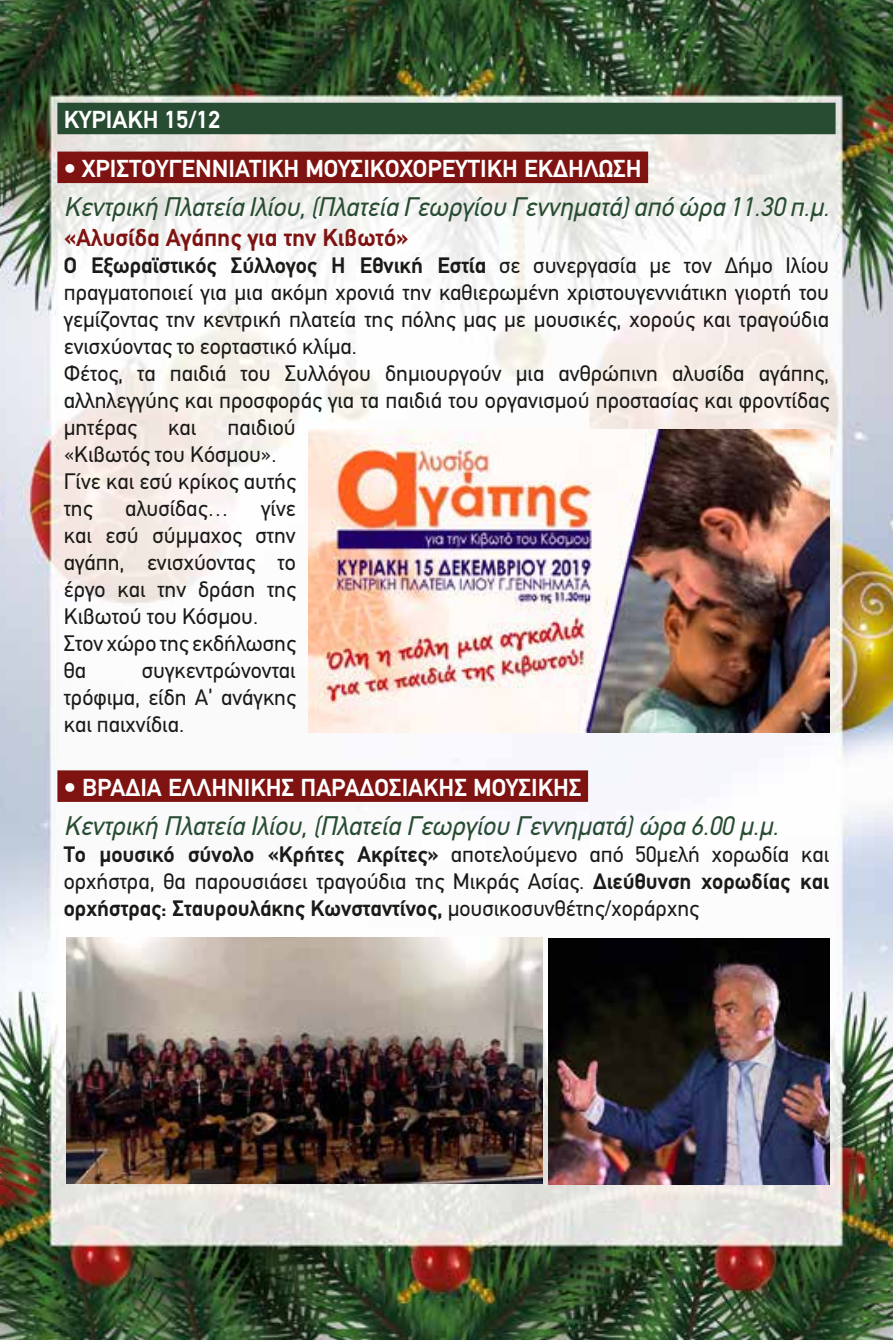
<style>
.page{position:relative;width:893px;height:1340px;background:#fff}
.page>*{position:absolute;margin:0;border:0;box-sizing:border-box;transform-origin:0 0}
.t1{font:italic 27px "PF Din Text";color:#284c32}
.t2{font:700 24.75px "PF Din Text";color:#fff}
.t3{font:700 24.75px "PF Din Text";color:#7e1311}
.t4{font:22.5px/27px "PF Din Text";color:#1a1a18}
.s1{font-weight:700}
</style>
<div class="page">
<img style="left:0;top:0;width:893px;height:1339px">
<div style="left:57px;top:103px;width:779px;height:31px;background:#284c32"></div>
<div style="left:57px;top:151px;width:591px;height:32px;background:#7e1311"></div>
<div style="left:57px;top:770px;width:531px;height:32px;background:#7e1311"></div>
<img style="left:67px;top:938px;width:475px;height:245px">
<img style="left:549px;top:938px;width:280px;height:246px">
<img style="left:308px;top:429px;width:521px;height:303px">
<p class="t2" style="left:64px;top:105px;width:158px">ΚΥΡΙΑΚΗ 15/12</p>
<p class="t2" style="left:64px;top:154px;width:80px">• ΧΡΙ ΣΤΟΥΓ</p>
<p class="t2" style="left:182px;top:154px;width:27px">ΕΝΝΙΑΤΙ</p>
<p class="t2" style="left:268px;top:154px;width:375px">ΚΗ μουσικοχορευτική ΕΚΔΗΛΩΣΗ</p>
<p class="t1" style="left:64px;top:191px;width:767px">Κεντρική Πλατεία Ιλίου, (Πλατεία Γεωργίου Γεννηματά) από ώρα 11.30 π.μ.</p>
<p class="t3" style="left:64px;top:223px;width:346px">«Αλυσίδα Αγάπης για την Κιβωτό»</p>
<p class="t4" style="left:64px;top:252px;width:767px"><span class="s1">Ο Εξωραϊστικός Σύλλογος Η Εθνική Εστία</span> σε συνεργασία με τον Δήμο Ιλίου πραγματοποιεί για μια ακόμη χρονιά την καθιερωμένη χριστουγεννιάτικη γιορτή του γεμίζοντας την κεντρική πλατεία της πόλης μας με μουσικές, χορούς και τραγούδια ενισχύοντας το εορταστικό κλίμα.<br>Φέτος, τα παιδιά του Συλλόγου δημιουργούν μια ανθρώπινη αλυσίδα αγάπης, αλληλεγγύης και προσφοράς για τα παιδιά του οργανισμού προστασίας και φροντίδας μητέρας</p>
<p class="t4" style="left:64px;top:414px;width:233px;text-indent:164px">παιδιού «Κιβωτός του Κόσμου».<br>Γίνε και εσύ κρίκος αυτής της</p>
<p class="t4" style="left:168px;top:414px;width:30px">και</p>
<p class="t4" style="left:64px;top:495px;width:233px;text-indent:197px">γίνε και εσύ σύμμαχος στην αγάπη, ενισχύοντας το έργο και την δράση της<br>Κιβωτού του Κόσμου.<br>Στον χώρο της εκδήλωσης θα</p>
<p class="t4" style="left:125px;top:495px;width:104px">αλυσίδας…</p>
<p class="t4" style="left:64px;top:657px;width:233px;text-align:justify;text-indent:78px">συγκεντρώνονται τρόφιμα, είδη Α’ ανάγκης και παιχνίδια.</p>
<p class="t2" style="left:64px;top:772px;width:47px">• ΒΡΑΔΙΑ</p>
<p class="t2" style="left:168px;top:772px;width:148px">ΕΛΛΗΝΙ ΚΗΣ ΠΑΡΑΔΟ</p>
<p class="t2" style="left:389px;top:772px;width:194px">ΣΙΑΚΗΣ ΜΟΥΣΙΚΗΣ</p>
<p class="t1" style="left:64px;top:810px;width:716px">Κεντρική Πλατεία Ιλίου, (Πλατεία Γεωργίου Γεννηματά) ώρα 6.00 μ.μ.</p>
<p class="t4" style="left:64px;top:841px;width:767px;text-align:justify"><span class="s1">Το μουσικό σύνολο «Κρήτες Ακρίτες»</span> αποτελούμενο από 50μελή χορωδία και ορχήστρα, θα παρουσιάσει τραγούδια της Μικράς Ασίας. <span class="s1">Διεύθυνση χορωδίας και ορχήστρας: Σταυρουλάκης Κωνσταντίνος,</span> μουσικοσυνθέτης/χοράρχης</p>
</div>
